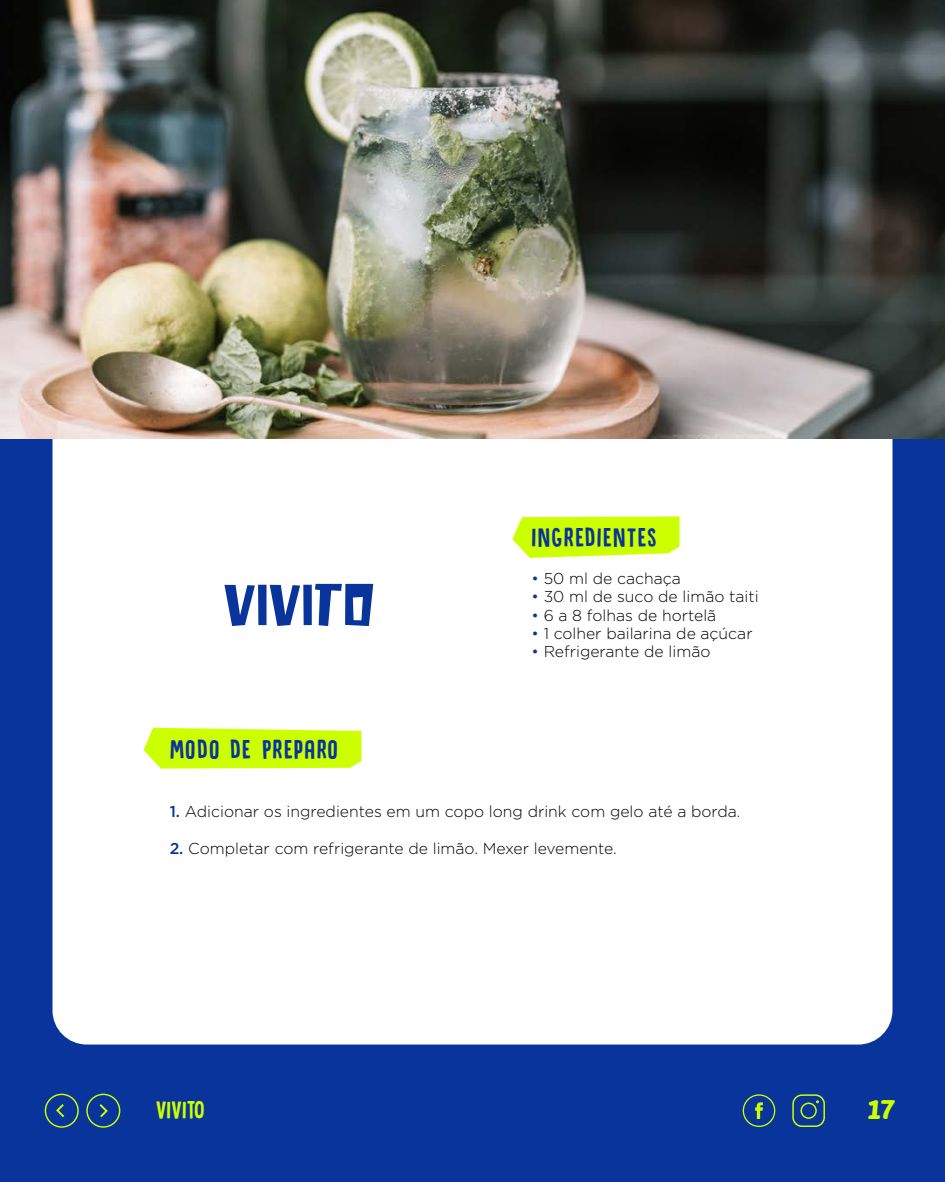
<style>
.page{position:relative;width:945px;height:1182px;background:#fff}
.page>*{position:absolute;margin:0;border:0;box-sizing:border-box;transform-origin:0 0}
.t1{font:53.38px "DK Astromonkey";color:#08349b}
.t2{font:28px "DK Canoodle";letter-spacing:.05em;color:#08349b}
.t3{font:26.25px "DK Canoodle";color:#cf0}
.t4{font:700 26.25px "Market";color:#cf0}
.t5{font:300 15.75px "Gotham";color:#000}
.s1{color:#08349b}
.s2{font-weight:500;color:#08349b}
</style>
<div class="page">
<div style="left:0;top:438px;width:945px;height:611px;background:#08349b"></div>
<div style="left:52px;top:48px;width:840px;height:996px;background:#fff;border-radius:34px"></div>
<img style="left:0;top:0;width:945px;height:438px">
<svg style="left:512px;top:516px;width:168px;height:42px"></svg>
<svg style="left:144px;top:727px;width:217px;height:41px"></svg>
<div style="left:0;top:1049px;width:945px;height:132px;background:#08349b"></div>
<svg style="left:86px;top:1093px;width:34px;height:34px"></svg>
<svg style="left:45px;top:1093px;width:34px;height:34px"></svg>
<svg style="left:792px;top:1094px;width:33px;height:32px"></svg>
<svg style="left:743px;top:1092px;width:33px;height:34px"></svg>
<h1 class="t1" style="left:223px;top:571px;width:154px">VIVITO</h1>
<h2 class="t2" style="left:170px;top:734px;width:170px">MODO DE PREPARO</h2>
<h2 class="t2" style="left:532px;top:523px;width:127px">INGREDIENTES</h2>
<p class="t5" style="left:532px;top:568px;width:151px"><span class="s1">•</span> 50 ml de cachaça</p>
<p class="t5" style="left:532px;top:586px;width:229px"><span class="s1">•</span> 30 ml de suco de limão taiti</p>
<p class="t5" style="left:532px;top:605px;width:186px"><span class="s1">•</span> 6 a 8 folhas de hortelã</p>
<p class="t5" style="left:532px;top:623px;width:223px"><span class="s1">•</span> 1 colher bailarina de açúcar</p>
<p class="t5" style="left:532px;top:641px;width:180px"><span class="s1">•</span> Refrigerante de limão</p>
<p class="t5" style="left:170px;top:801px;width:572px"><span class="s2">1.</span> Adicionar os ingredientes em um copo long drink com gelo até a borda.</p>
<p class="t5" style="left:170px;top:838px;width:449px"><span class="s2">2.</span> Completar com refrigerante de limão. Mexer levemente.</p>
<h3 class="t3" style="left:156px;top:1096px;width:50px">VIVITO</h3>
<h3 class="t4" style="left:868px;top:1093px;width:28px">17</h3>
</div>
